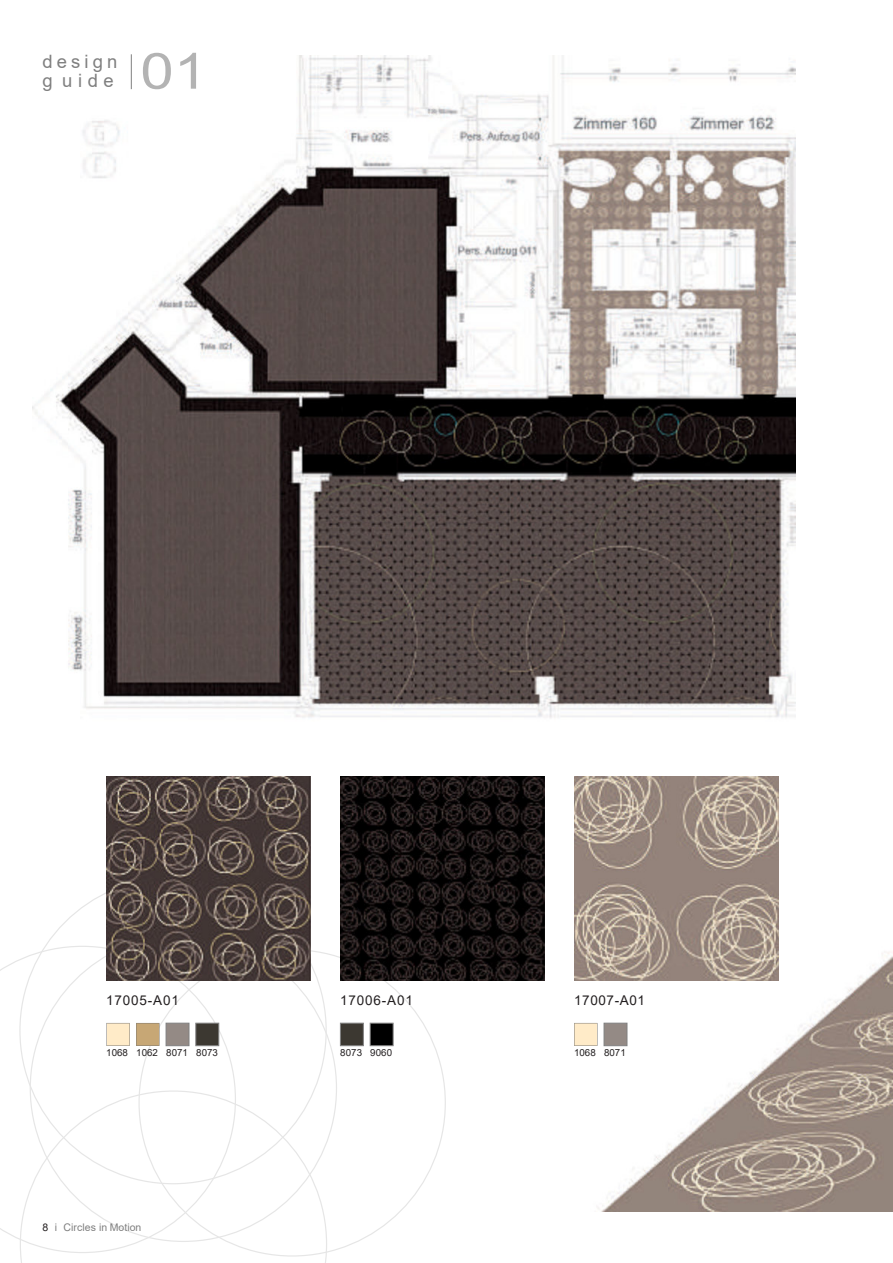
<style>
.page{position:relative;width:893px;height:1263px;background:#fff}
.page>*{position:absolute;margin:0;border:0;box-sizing:border-box;transform-origin:0 0}
.t1{font:49.95px "Arial";color:#b3b3b3;scale:1.2 1}
.t2{font:18.45px/18.5px "Arial";letter-spacing:.225em;color:#808080}
.t3{font:13.5px "Arial";letter-spacing:.06em;color:#231f20}
.t4{font:10.5px "Arial";letter-spacing:.005em;color:#808080}
.t5{font:9.75px "Arial";color:#231f20}
.s1{color:#231f20}
</style>
<div class="page">
<svg style="left:20px;top:1090px;width:307px;height:173px"></svg>
<svg style="left:0;top:946px;width:236px;height:307px"></svg>
<img style="left:524px;top:68px;width:369px;height:1144px">
<img style="left:32px;top:55px;width:763px;height:685px">
<hr style="left:131px;top:54px;width:1px;height:35px;background:#808080">
<img style="left:106px;top:776px;width:204px;height:204px">
<img style="left:340px;top:776px;width:204px;height:204px">
<img style="left:574px;top:776px;width:204px;height:204px">
<svg style="left:106px;top:1023px;width:24px;height:23px"></svg>
<svg style="left:136px;top:1023px;width:23px;height:23px"></svg>
<div style="left:166px;top:1023px;width:23px;height:23px;background:#948a85"></div>
<div style="left:196px;top:1023px;width:23px;height:23px;background:#3c3831;border:1px solid #808080"></div>
<div style="left:340px;top:1023px;width:24px;height:23px;background:#3c3831;border:1px solid #808080"></div>
<div style="left:370px;top:1023px;width:23px;height:23px;background:#000;border:1px solid #808080"></div>
<svg style="left:574px;top:1023px;width:23px;height:23px"></svg>
<div style="left:604px;top:1023px;width:23px;height:23px;background:#948a85"></div>
<h2 class="t2" style="left:43px;top:54px;width:76px">design g uide</h2>
<h1 class="t1" style="left:140px;top:52px;width:57px">01</h1>
<h3 class="t3" style="left:106px;top:995px;width:74px">17005-A01</h3>
<p class="t5" style="left:106px;top:1049px;width:113px">1068 1062 8071 8073</p>
<p class="t4" style="left:43px;top:1223px;width:100px"><span class="s1">8</span> i Circles in Motion</p>
<h3 class="t3" style="left:340px;top:995px;width:74px">17006-A01</h3>
<p class="t5" style="left:340px;top:1049px;width:53px">8073 9060</p>
<h3 class="t3" style="left:574px;top:995px;width:73px">17007-A01</h3>
<p class="t5" style="left:574px;top:1049px;width:53px">1068 8071</p>
</div>
